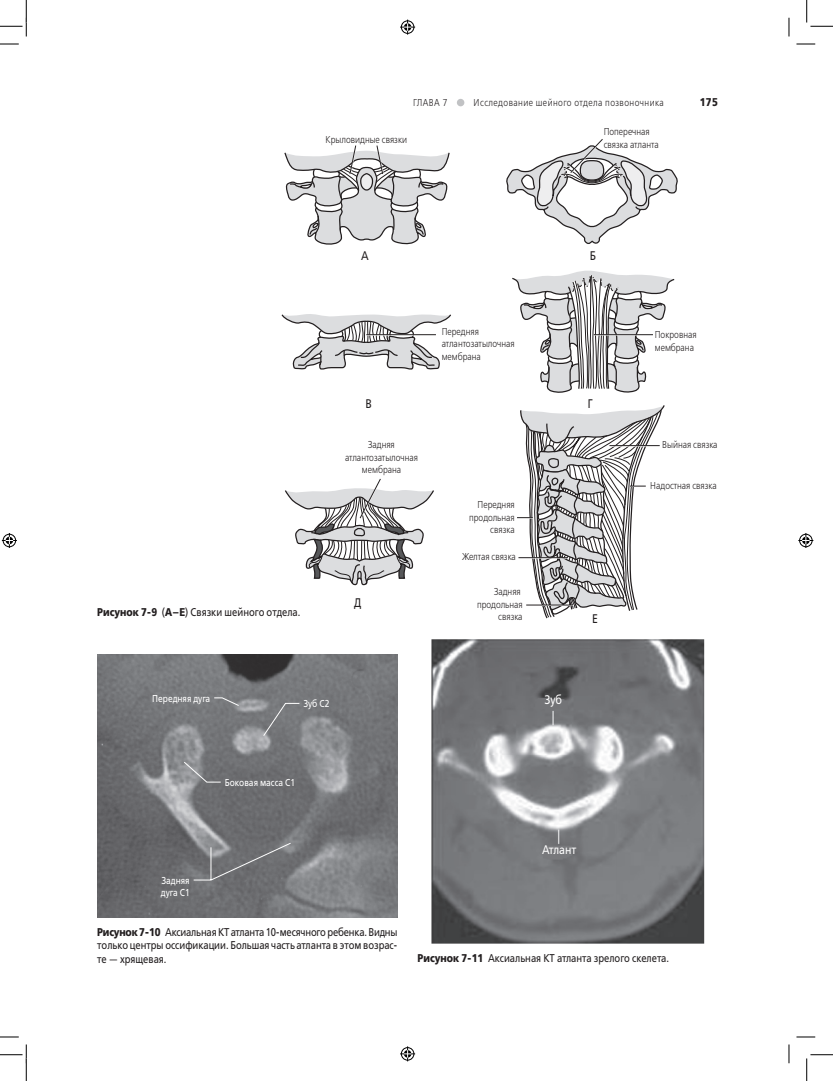
<style>
.page{position:relative;width:833px;height:1081px;background:#fff}
.page>*{position:absolute;margin:0;border:0;box-sizing:border-box;transform-origin:0 0}
.t1{font:12.5px "Free Set C";color:#fff;scale:.84 1}
.t2{font:12.5px "Free Set C";color:#231f20;scale:.84 1}
.t3{font:11.25px/13.5px "Free Set";color:#231f20;text-align:justify;scale:.84 1}
.t4{font:700 11.25px "Free Set";color:#231f20;scale:.84 1}
.t5{font:10px/12.5px "Free Set Light C";color:#231f20;scale:.84 1}
.t6{font:300 10px "Free Set";letter-spacing:.05em;color:#231f20;scale:.84 1}
.t7{font:10px/12.5px "Free Set C";color:#fff;scale:.84 1}
.s1{font-weight:700}
</style>
<div class="page">
<div style="left:456px;top:99px;width:8px;height:7px;background:#c1c2c4;border-radius:50%"></div>
<svg style="left:285px;top:490px;width:24px;height:79px"></svg>
<svg style="left:309px;top:488px;width:50px;height:98px"></svg>
<svg style="left:281px;top:145px;width:170px;height:225px"></svg>
<svg style="left:506px;top:139px;width:172px;height:480px"></svg>
<hr style="left:366px;top:335px;width:70px;height:1px;background:#fff">
<hr style="left:593px;top:334px;width:59px;height:1px;background:#231f20">
<hr style="left:366px;top:334px;width:69px;height:1px;background:#231f20">
<svg style="left:359px;top:445px;width:301px;height:160px"></svg>
<img style="left:97px;top:654px;width:300px;height:263px">
<svg style="left:183px;top:696px;width:117px;height:184px;background:#797a7d"></svg>
<img style="left:431px;top:639px;width:272px;height:304px">
<img style="left:488px;top:652px;width:124px;height:102px">
<img style="left:497px;top:800px;width:119px;height:104px">
<svg style="left:0;top:43px;width:19px;height:2px"></svg>
<svg style="left:796px;top:43px;width:18px;height:2px"></svg>
<svg style="left:0;top:1036px;width:19px;height:1px"></svg>
<svg style="left:796px;top:1036px;width:18px;height:1px"></svg>
<svg style="left:788px;top:18px;width:1px;height:18px"></svg>
<svg style="left:788px;top:1044px;width:1px;height:18px"></svg>
<svg style="left:0;top:0;width:27px;height:36px"></svg>
<svg style="left:0;top:1044px;width:27px;height:36px"></svg>
<svg style="left:806px;top:0;width:26px;height:27px"></svg>
<svg style="left:806px;top:1054px;width:26px;height:26px"></svg>
<svg style="left:400px;top:20px;width:15px;height:15px"></svg>
<svg style="left:400px;top:1046px;width:15px;height:14px"></svg>
<svg style="left:2px;top:533px;width:15px;height:15px"></svg>
<svg style="left:798px;top:533px;width:14px;height:15px"></svg>
<p class="t6" style="left:413px;top:97px;width:43px">ГЛАВА 7</p>
<p class="t6" style="left:473px;top:97px;width:228px">Исследование шейного отдела позвоночника</p>
<p class="t4" style="left:699px;top:95px;width:23px">175</p>
<p class="t5" style="left:325px;top:134px;width:99px">Крыловидные связки</p>
<p class="t5" style="left:603px;top:126px;width:67px">Поперечная связка атланта</p>
<p class="t2" style="left:361px;top:248px;width:11px">А</p>
<p class="t2" style="left:589px;top:248px;width:9px">Б</p>
<p class="t5" style="left:441px;top:325px;width:88px">Передняя атлантозатылочная мембрана</p>
<p class="t5" style="left:654px;top:329px;width:51px">Покровная мембрана</p>
<p class="t2" style="left:365px;top:396px;width:9px">В</p>
<p class="t2" style="left:587px;top:396px;width:7px">Г</p>
<p class="t5" style="left:345px;top:439px;width:88px;text-align:center">Задняя атлантозатылочная мембрана</p>
<p class="t5" style="left:662px;top:439px;width:67px">Выйная связка</p>
<p class="t5" style="left:469px;top:498px;width:56px;text-align:right">Передняя продольная связка</p>
<p class="t5" style="left:649px;top:479px;width:81px">Надостная связка</p>
<p class="t3" style="left:97px;top:604px;width:243px"><span class="s1">Рисунок 7‑9</span> (<span class="s1">А–Е</span>) Связки шейного отдела.</p>
<p class="t2" style="left:354px;top:596px;width:10px">Д</p>
<p class="t5" style="left:462px;top:550px;width:65px">Желтая связка</p>
<p class="t5" style="left:477px;top:586px;width:56px;text-align:right">Задняя продольная связка</p>
<p class="t2" style="left:592px;top:612px;width:8px">E</p>
<p class="t7" style="left:152px;top:691px;width:70px">Передняя дуга</p>
<p class="t7" style="left:303px;top:697px;width:32px">Зуб C2</p>
<p class="t1" style="left:544px;top:692px;width:22px">Зуб</p>
<p class="t7" style="left:224px;top:776px;width:85px">Боковая масса C1</p>
<p class="t7" style="left:161px;top:873px;width:36px">Задняя дуга C1</p>
<p class="t3" style="left:97px;top:924px;width:359px"><span class="s1">Рисунок 7‑10</span> Аксиальная КТ атланта 10‑месячного ребенка. Видны только центры оссификации. Большая часть атланта в этом возрас‑ те — хрящевая.</p>
<p class="t1" style="left:541px;top:842px;width:42px">Атлант</p>
<p class="t3" style="left:417px;top:950px;width:300px"><span class="s1">Рисунок 7‑11</span> Аксиальная КТ атланта зрелого скелета.</p>
</div>
